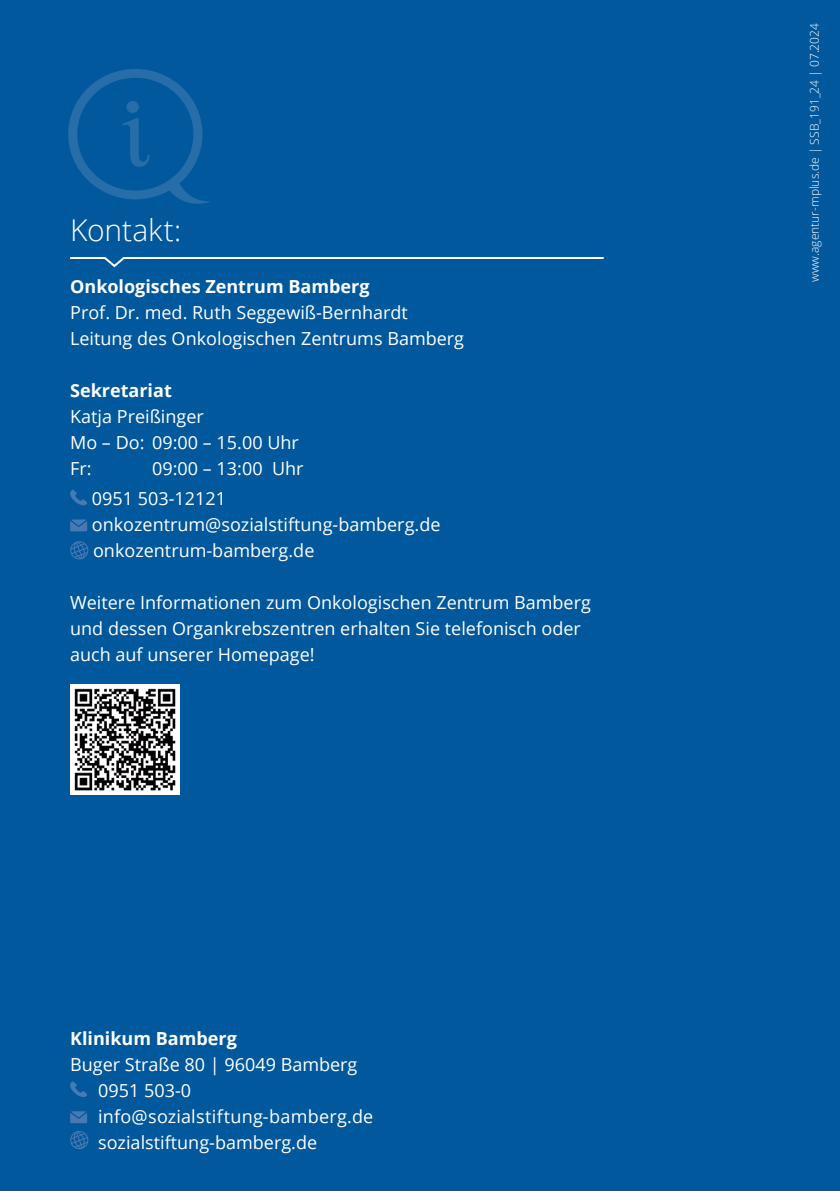
<style>
.page{position:relative;width:840px;height:1191px;background:#fff}
.page>*{position:absolute;margin:0;border:0;box-sizing:border-box;transform-origin:0 0}
.t1{font:300 30px "Open Sans";letter-spacing:-.005em;color:#fff}
.t2{font:18px/26px "Open Sans";color:#fff}
.t3{font:700 18px "Open Sans";color:#fff}
.t4{font:300 12px "Open Sans";color:#fff}
</style>
<div class="page">
<div style="left:0;top:0;width:839px;height:1191px;background:#01589c"></div>
<svg style="left:68px;top:69px;width:142px;height:135px"></svg>
<div style="left:126px;top:101px;width:13px;height:12px;background:#266daa;border-radius:50%"></div>
<svg style="left:70px;top:257px;width:534px;height:11px"></svg>
<svg style="left:70px;top:490px;width:17px;height:16px"></svg>
<svg style="left:70px;top:519px;width:17px;height:12px"></svg>
<svg style="left:70px;top:541px;width:19px;height:19px"></svg>
<svg style="left:70px;top:1081px;width:17px;height:16px"></svg>
<svg style="left:70px;top:1111px;width:17px;height:12px"></svg>
<svg style="left:70px;top:1131px;width:19px;height:18px"></svg>
<img style="left:70px;top:685px;width:110px;height:109px">
<h1 class="t1" style="left:70px;top:210px;width:113px">Kontakt:</h1>
<p class="t3" style="left:70px;top:274px;width:301px">Onkologisches Zentrum Bamberg</p>
<p class="t2" style="left:70px;top:299px;width:395px">Prof. Dr. med. Ruth Seggewiß-Bernhardt<br>Leitung des Onkologischen Zentrums Bamberg</p>
<p class="t3" style="left:70px;top:378px;width:103px">Sekretariat</p>
<p class="t2" style="left:70px;top:403px;width:230px">Katja Preißinger<br>Mo – Do: 09:00 – 15.00 Uhr<br>Fr:</p>
<p class="t2" style="left:92px;top:453px;width:213px;line-height:30px;text-indent:60px">09:00 – 13:00 Uhr<br>0951 503-12121</p>
<p class="t2" style="left:92px;top:511px;width:350px">onkozentrum@sozialstiftung-bamberg.de onkozentrum-bamberg.de</p>
<p class="t2" style="left:70px;top:589px;width:522px">Weitere Informationen zum Onkologischen Zentrum Bamberg und dessen Organkrebszentren erhalten Sie telefonisch oder auch auf unserer Homepage!</p>
<p class="t3" style="left:70px;top:1026px;width:168px">Klinikum Bamberg</p>
<p class="t2" style="left:98px;top:1051px;width:276px;text-indent:-28px">Buger Straße 80 | 96049 Bamberg<br>0951 503-0 info@sozialstiftung-bamberg.de sozialstiftung-bamberg.de</p>
<p class="t4" style="left:805px;top:282px;width:260px;rotate:-90deg">www.agentur-mplus.de | SSB_191_24 | 07.2024</p>
<p class="t4" style="left:805px;top:37px;width:15px;rotate:-90deg">18</p>
<p class="t4" style="left:805px;top:60px;width:8px;rotate:-90deg">5</p>
<p class="t4" style="left:805px;top:112px;width:34px;rotate:-90deg">55 18</p>
</div>
